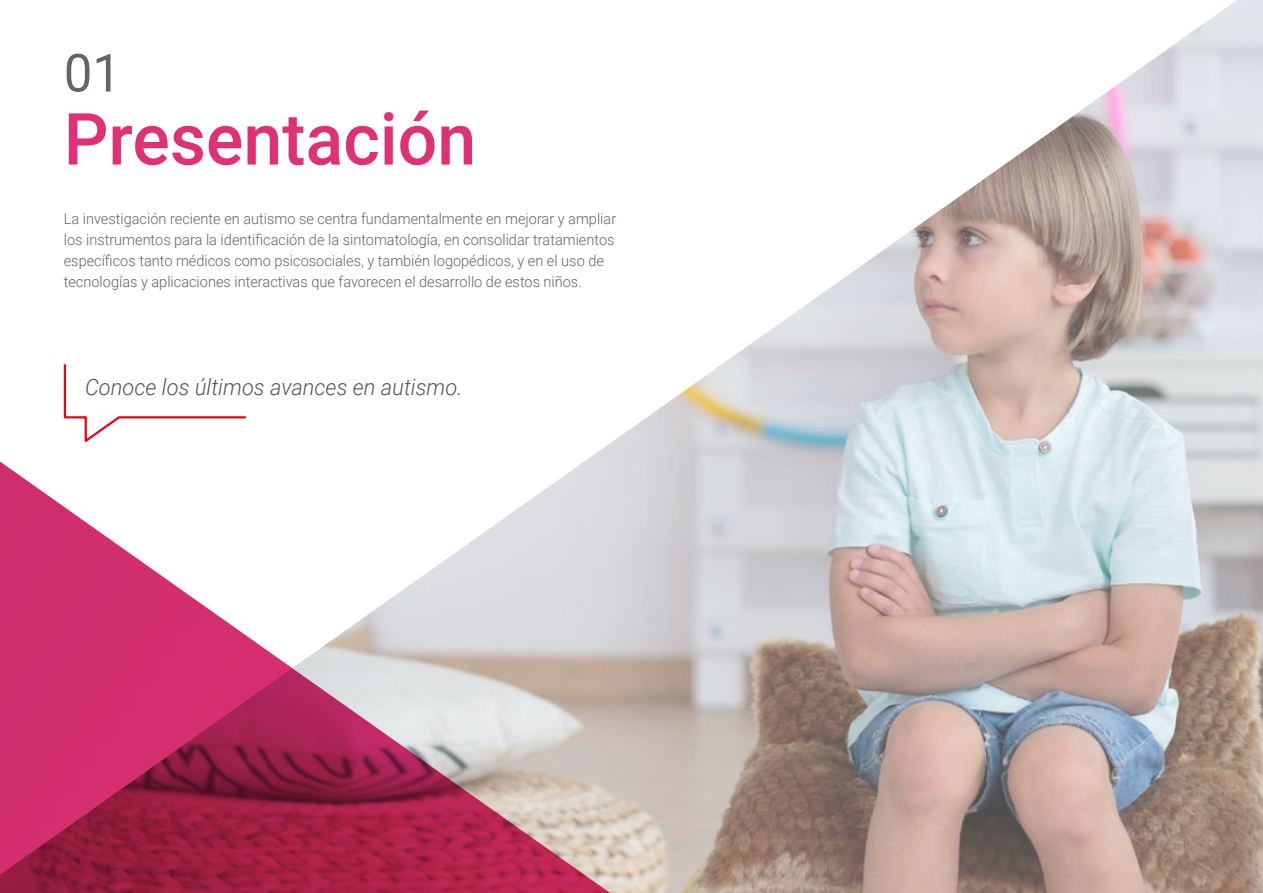
<style>
.page{position:relative;width:1263px;height:893px;background:#fff}
.page>*{position:absolute;margin:0;border:0;box-sizing:border-box;transform-origin:0 0}
.t1{font:500 72px "Roboto";color:#df3174}
.t2{font:52.5px "Roboto";color:#61646a}
.t3{font:italic 300 22.5px "Roboto";color:#52555b}
.t4{font:300 15px/21px "Roboto";color:#61646a}
</style>
<div class="page">
<img style="left:607px;top:0;width:656px;height:893px">
<svg style="left:0;top:446px;width:640px;height:447px"></svg>
<svg style="left:63px;top:364px;width:183px;height:78px"></svg>
<h2 class="t2" style="left:64px;top:36px;width:59px">01</h2>
<h1 class="t1" style="left:64px;top:89px;width:414px">Presentación</h1>
<p class="t4" style="left:64px;top:207px;width:554px">La investigación reciente en autismo se centra fundamentalmente en mejorar y ampliar los instrumentos para la identificación de la sintomatología, en consolidar tratamientos específicos tanto médicos como psicosociales, y también logopédicos, y en el uso de tecnologías y aplicaciones interactivas que favorecen el desarrollo de estos niños.</p>
<h3 class="t3" style="left:85px;top:371px;width:379px">Conoce los últimos avances en autismo.</h3>
</div>
